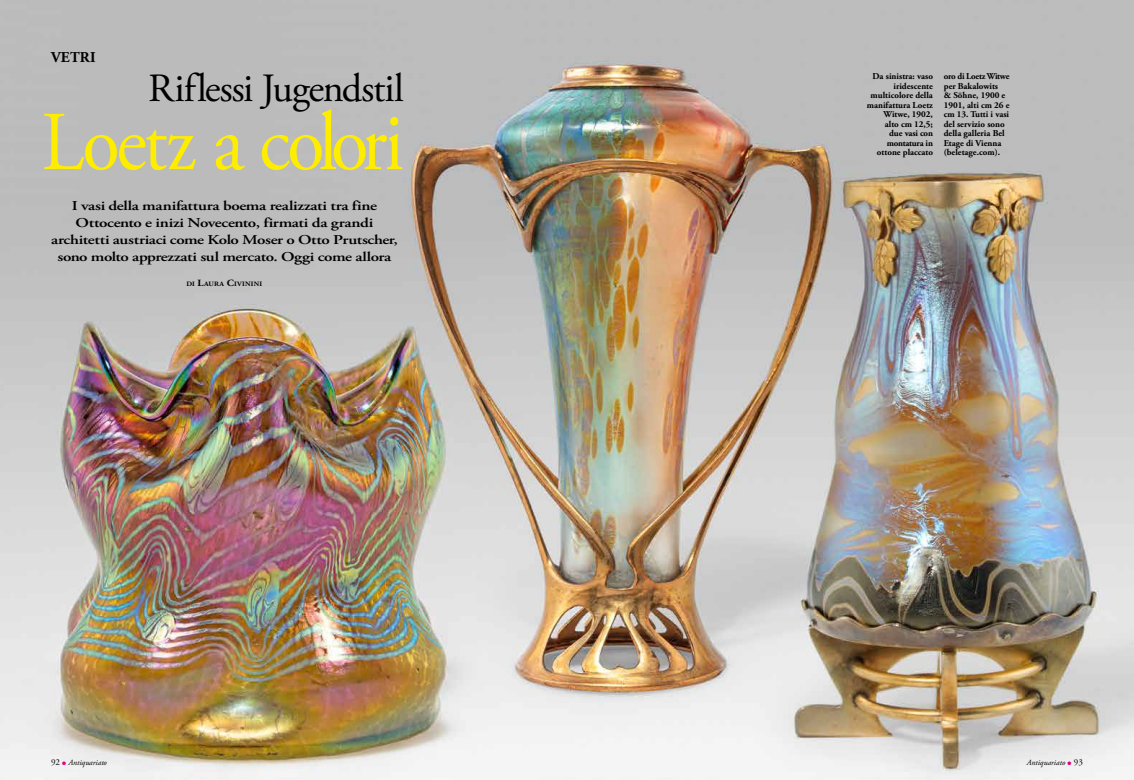
<style>
.page{position:relative;width:1134px;height:780px;background:#fff}
.page>*{position:absolute;margin:0;border:0;box-sizing:border-box;transform-origin:0 0}
.t1{font:83.3px "Adobe Garamond Pro";letter-spacing:-.04em;color:#ffed00;scale:.92 1}
.t2{font:40px "Adobe Garamond Pro";letter-spacing:-.025em;color:#000}
.t3{font:700 15px "Adobe Garamond Pro";letter-spacing:.015em;color:#000}
.t4{font:600 13.5px/17px "Adobe Garamond Pro";letter-spacing:-.02em;color:#000;text-align:center;scale:1.27 1}
.t5{font:700 9px/9.5px "Adobe Garamond Pro";color:#000}
.t6{font:italic 8px "Adobe Garamond Pro";color:#000}
.t7{font:700 6.7px "Adobe Garamond Pro";letter-spacing:.035em;color:#000;scale:1.1 1}
.s1{font-size:9.5px}
.s2{font-style:normal;font-size:9px}
.s3{color:#e6007d}
</style>
<div class="page">
<img style="left:0;top:0;width:1134px;height:780px">
<h3 class="t3" style="left:51px;top:48px;width:46px">VETRI</h3>
<h2 class="t2" style="left:148px;top:64px;width:257px">Riflessi Jugendstil</h2>
<h1 class="t1" style="left:42px;top:92px;width:395px">Loetz a colori</h1>
<h3 class="t4" style="left:51px;top:197px;width:275px">I vasi della manifattura boema realizzati tra fine Ottocento e inizi Novecento, firmati da grandi architetti austriaci come Kolo Moser o Otto Prutscher, sono molto apprezzati sul mercato. Oggi come allora</h3>
<p class="t7" style="left:186px;top:280px;width:70px">DI <span class="s1">L</span>AURA <span class="s1">C</span>IVININI</p>
<p class="t5" style="left:867px;top:72px;width:68px;text-align:right">Da sinistra: vaso iridescente multicolore della manifattura Loetz<br>Witwe, 1902,<br>alto cm 12,5;<br>due vasi con montatura in ottone placcato</p>
<p class="t5" style="left:944px;top:72px;width:67px">oro di Loetz Witwe per Bakalowits<br>&amp; Söhne, 1900 e<br>1901, alti cm 26 e cm 13. Tutti i vasi del servizio sono della galleria Bel<br>Etage di Vienna (beletage.com).</p>
<p class="t6" style="left:51px;top:757px;width:57px"><span class="s2">92</span> <span class="s3">●</span> Antiquariato</p>
<p class="t6" style="left:1027px;top:757px;width:58px">Antiquariato <span class="s3">●</span> <span class="s2">93</span></p>
</div>
